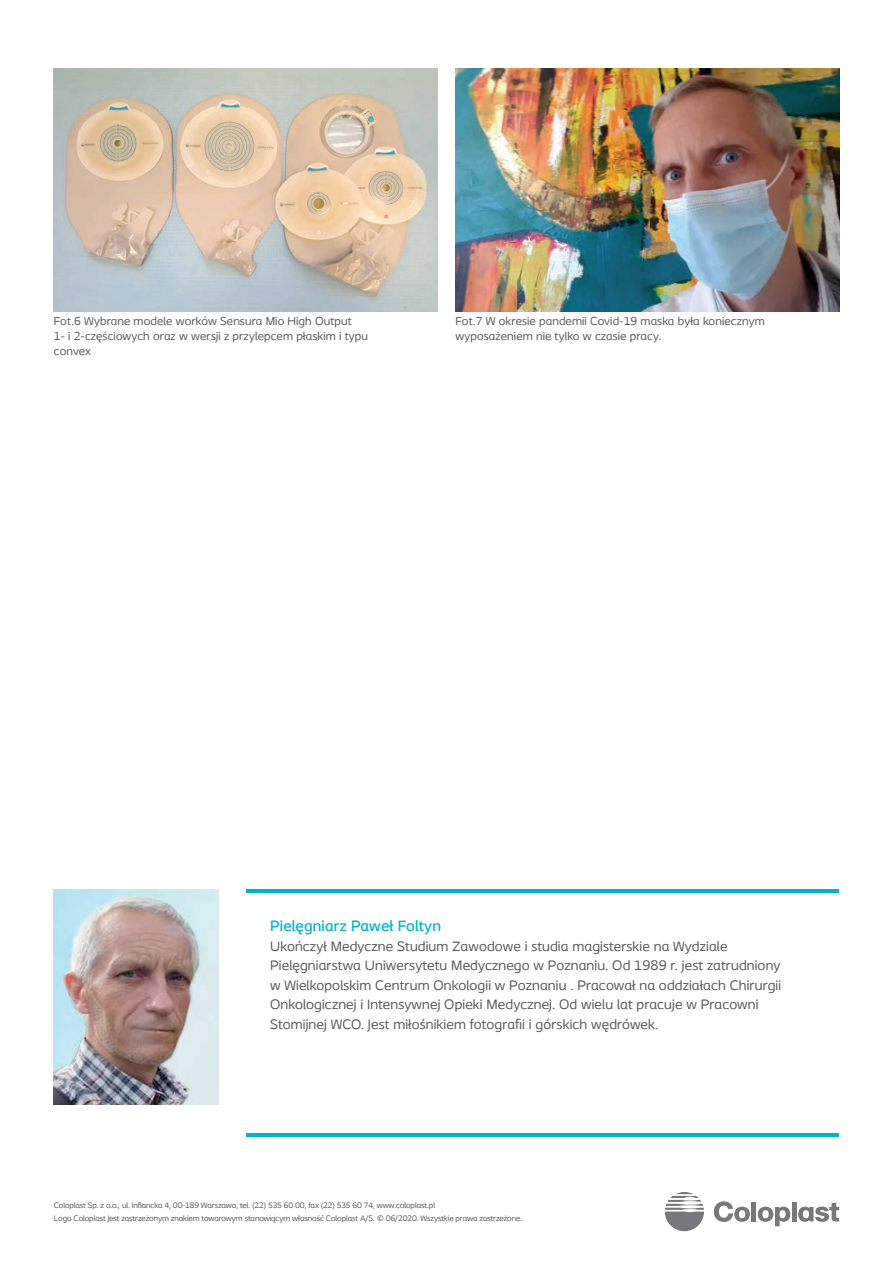
<style>
.page{position:relative;width:893px;height:1263px;background:#fff}
.page>*{position:absolute;margin:0;border:0;box-sizing:border-box;transform-origin:0 0}
.t1{font:500 15.75px "Coloplast";letter-spacing:.01em;color:#00b3d0}
.t2{font:14.25px/19.5px "Coloplast";letter-spacing:.01em;color:#57585a}
.t3{font:12px/15px "Coloplast";letter-spacing:.01em;color:#57585a}
.t4{font:8.25px/13.2px "Coloplast";letter-spacing:-.01em;color:#57585a}
</style>
<div class="page">
<svg style="left:714px;top:1201px;width:36px;height:21px"></svg>
<div style="left:751px;top:1202px;width:5px;height:19px;background:#76787b"></div>
<hr style="left:792px;top:1202px;width:4px;height:19px;background:#76787b">
<svg style="left:758px;top:1206px;width:32px;height:20px"></svg>
<svg style="left:798px;top:1203px;width:41px;height:19px"></svg>
<svg style="left:665px;top:1192px;width:39px;height:39px"></svg>
<hr style="left:247px;top:889px;width:592px;height:3px;background:#00b3d0">
<hr style="left:247px;top:1133px;width:592px;height:3px;background:#00b3d0">
<img style="left:54px;top:889px;width:164px;height:215px">
<img style="left:54px;top:68px;width:383px;height:243px">
<img style="left:455px;top:68px;width:384px;height:243px">
<p class="t3" style="left:54px;top:313px;width:316px">Fot.6 Wybrane modele worków Sensura Mio High Output<br>1- i 2-częściowych oraz w wersji z przylepcem płaskim i typu convex</p>
<p class="t3" style="left:455px;top:313px;width:311px">Fot.7 W okresie pandemii Covid-19 maska była koniecznym wyposażeniem nie tylko w czasie pracy.</p>
<p class="t1" style="left:270px;top:917px;width:172px">Pielęgniarz Paweł Foltyn</p>
<p class="t2" style="left:270px;top:936px;width:512px">Ukończył Medyczne Studium Zawodowe i studia magisterskie na Wydziale Pielęgniarstwa Uniwersytetu Medycznego w Poznaniu. Od 1989 r. jest zatrudniony w Wielkopolskim Centrum Onkologii w Poznaniu . Pracował na oddziałach Chirurgii Onkologicznej i Intensywnej Opieki Medycznej. Od wielu lat pracuje w Pracowni Stomijnej WCO. Jest miłośnikiem fotografii i górskich wędrówek.</p>
<p class="t4" style="left:54px;top:1199px;width:470px">Coloplast Sp. z o.o., ul. Inflancka 4, 00-189 Warszawa, tel. (22) 535 60 00, fax (22) 535 60 74, www.coloplast.pl<br>Logo Coloplast jest zastrzeżonym znakiem towarowym stanowiącym własność Coloplast A/S. © 06/2020. Wszystkie prawa zastrzeżone.</p>
</div>
